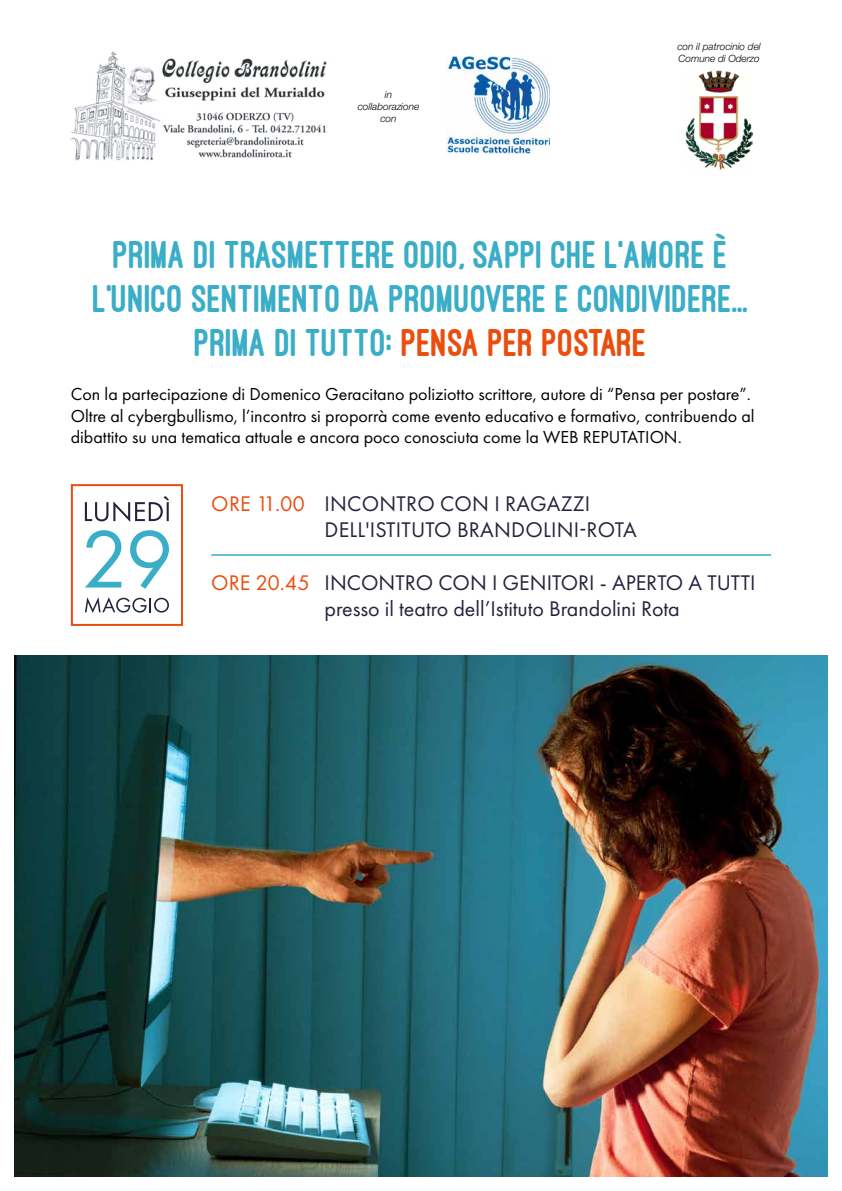
<style>
.page{position:relative;width:842px;height:1191px;background:#fff}
.page>*{position:absolute;margin:0;border:0;box-sizing:border-box;transform-origin:0 0}
.t1{font:800 40px/44px "Ostrich Sans";color:#3aadc7;text-align:center}
.t2{font:22px/26.4px "Futura PT";color:#23233d}
.t3{font:18px/21.6px "Futura PT";color:#000}
.t4{font:italic 300 10px/12px "Helvetica Neue LT Std";color:#000;text-align:center}
.s1{font-style:italic}
.s2{color:#e94e0f}
</style>
<div class="page">
<img style="left:447px;top:56px;width:103px;height:99px">
<img style="left:71px;top:51px;width:256px;height:110px">
<svg style="left:85px;top:496px;width:84px;height:26px"></svg>
<svg style="left:85px;top:530px;width:36px;height:57px"></svg>
<svg style="left:130px;top:530px;width:39px;height:59px"></svg>
<svg style="left:85px;top:597px;width:84px;height:16px"></svg>
<div style="left:71px;top:484px;width:112px;height:142px;border:2px solid #e94e0f"></div>
<hr style="left:211px;top:554px;width:560px;height:2px;background:#3aadc7">
<img style="left:14px;top:655px;width:814px;height:521px">
<img style="left:686px;top:70px;width:66px;height:99px">
<p class="t4" style="left:358px;top:88px;width:63px">in collaborazione con</p>
<p class="t4" style="left:677px;top:40px;width:85px;text-align:left">con il patrocinio del<br>Comune di Oderzo</p>
<h1 class="t1" style="left:94px;top:233px;width:656px">PRIMA DI TRASMETTERE ODIO<span class="s1">,</span>SAPPI CHE L’AMORE È<br>L’UNICO SENTIMENTO DA PROMUOVERE E CONDIVIDERE...<br>PRIMA DI TUTTO: <span class="s2">PENSA PER POSTARE</span></h1>
<p class="t3" style="left:71px;top:383px;width:685px">Con la partecipazione di Domenico Geracitano poliziotto scrittore, autore di “Pensa per postare”.<br>Oltre al cybergbullismo, l’incontro si proporrà come evento educativo e formativo, contribuendo al dibattito su una tematica attuale e ancora poco conosciuta come la WEB REPUTATION.</p>
<p class="t2" style="left:325px;top:490px;width:314px;text-indent:-113px"><span class="s2">ORE 11.00</span> INCONTRO CON I RAGAZZI<br>DELL'ISTITUTO BRANDOLINI-ROTA</p>
<p class="t2" style="left:325px;top:569px;width:432px;text-indent:-113px"><span class="s2">ORE 20.45</span> INCONTRO CON I GENITORI - APERTO A TUTTI presso il teatro dell’Istituto Brandolini Rota</p>
</div>
